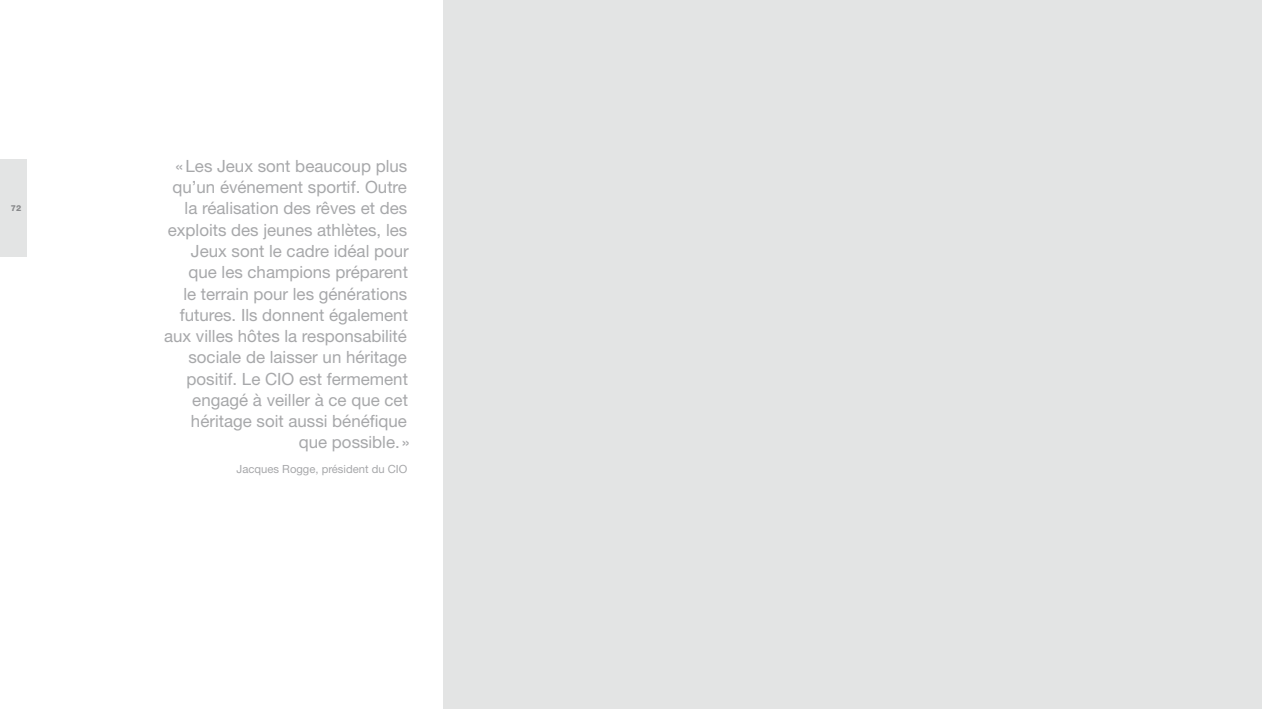
<style>
.page{position:relative;width:1262px;height:709px;background:#fff}
.page>*{position:absolute;margin:0;border:0;box-sizing:border-box;transform-origin:0 0}
.t1{font:16.88px/21.2px "Helvetica Neue LT Std";color:#a7a8aa;text-align:right}
.t2{font:11.25px "Helvetica Neue LT Std";color:#a7a8aa}
.t3{font:800 8.25px "Helvetica Neue LT Std";color:#87888a}
</style>
<div class="page">
<div style="left:0;top:159px;width:27px;height:98px;background:#e3e4e4"></div>
<div style="left:443px;top:0;width:818px;height:709px;background:#e3e4e4"></div>
<p class="t3" style="left:11px;top:203px;width:12px">72</p>
<p class="t1" style="left:164px;top:155px;width:247px">«Les Jeux sont beaucoup plus qu’un événement sportif. Outre la réalisation des rêves et des exploits des jeunes athlètes, les<br>Jeux sont le cadre idéal pour que les champions préparent<br>le terrain pour les générations futures. Ils donnent également aux villes hôtes la responsabilité sociale de laisser un héritage positif. Le CIO est fermement engagé à veiller à ce que cet héritage soit aussi bénéfique que possible.»</p>
<p class="t2" style="left:237px;top:462px;width:172px">Jacques Rogge, président du CIO</p>
</div>
